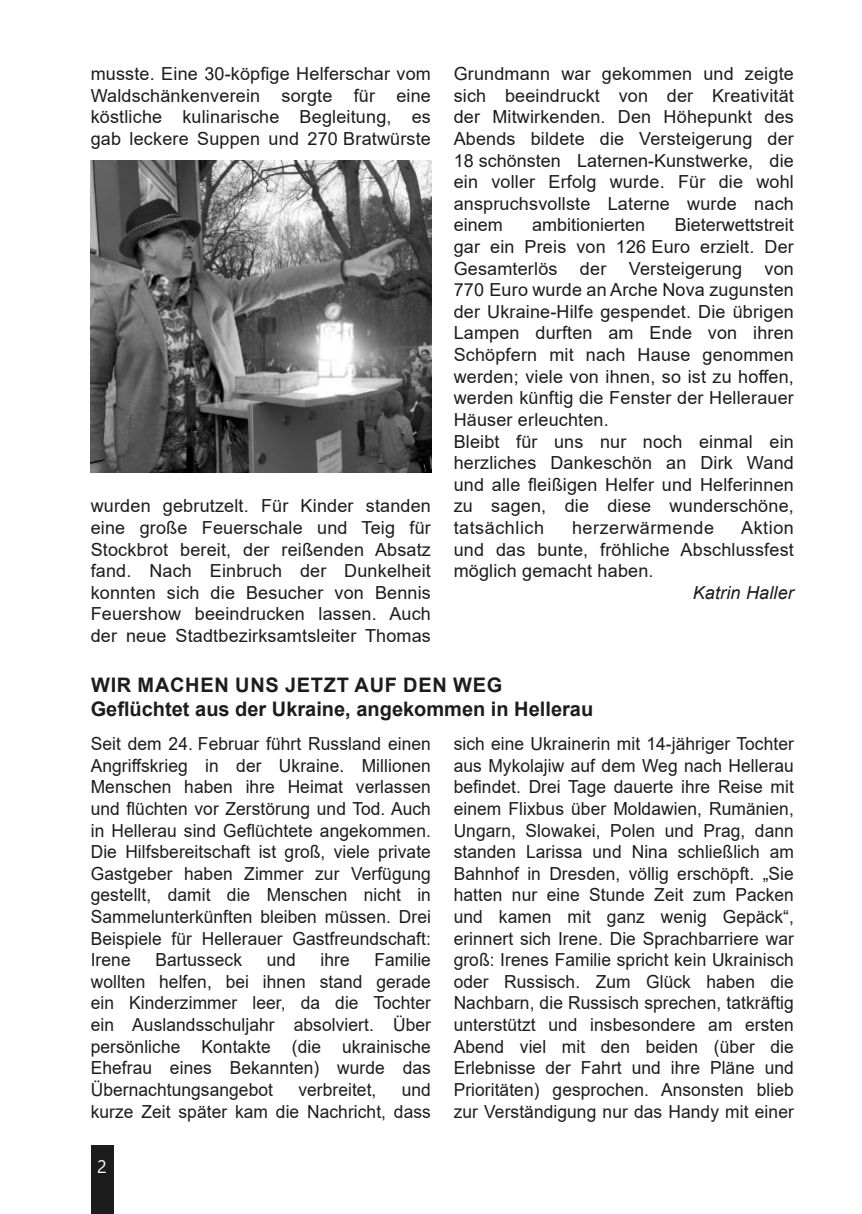
<style>
.page{position:relative;width:862px;height:1214px;background:#fff}
.page>*{position:absolute;margin:0;border:0;box-sizing:border-box;transform-origin:0 0}
.t1{font:700 20px/24px "Arial";color:#1c1c1c}
.t2{font:18px/21.6px "Arial";letter-spacing:.01em;color:#1c1c1c;text-align:justify}
.t3{font:18px "Arial";letter-spacing:.03em;color:#1c1c1c}
.t4{font:italic 18px "Arial";letter-spacing:.01em;color:#1c1c1c}
.t5{font:18px "Segoe UI";color:#fff}
</style>
<div class="page">
<div style="left:91px;top:1145px;width:22px;height:68px;background:#1c1c1c"></div>
<img style="left:91px;top:161px;width:340px;height:311px">
<p class="t2" style="left:91px;top:63px;width:342px">musste. Eine 30-köpfige Helferschar vom Waldschänkenverein sorgte für eine köstliche kulinarische Begleitung, es gab leckere Suppen und 270 Bratwürste</p>
<p class="t2" style="left:454px;top:65px;width:342px">Grundmann war gekommen und zeigte sich beeindruckt von der Kreativität der Mitwirkenden. Den Höhepunkt des Abends bildete die Versteigerung der 18 schönsten Laternen-Kunstwerke, die ein voller Erfolg wurde. Für die wohl anspruchsvollste Laterne wurde nach einem</p>
<p class="t2" style="left:454px;top:216px;width:342px;text-align:left;text-indent:221px">Bieterwettstreit gar ein Preis von 126 Euro erzielt. Der Gesamterlös der Versteigerung von 770 Euro wurde an Arche Nova zugunsten der Ukraine-Hilfe gespendet. Die übrigen Lampen durften am Ende von ihren Schöpfern mit nach Hause genommen werden; viele von ihnen, so ist zu hoffen, werden künftig die Fenster der Hellerauer Häuser erleuchten.<br>Bleibt für uns nur noch einmal ein herzliches Dankeschön an Dirk Wand und alle fleißigen Helfer und Helferinnen zu sagen, die diese wunderschöne, tatsächlich</p>
<p class="t2" style="left:532px;top:216px;width:115px">ambitionierten</p>
<p class="t2" style="left:91px;top:497px;width:342px">wurden gebrutzelt. Für Kinder standen eine große Feuerschale und Teig für Stockbrot bereit, der reißenden Absatz fand. Nach Einbruch der Dunkelheit konnten sich die Besucher von Bennis Feuershow beeindrucken lassen. Auch der neue Stadtbezirksamtsleiter Thomas</p>
<p class="t1" style="left:91px;top:675px;width:504px">WIR MACHEN UNS JETZT AUF DEN WEG<br>Geflüchtet aus der Ukraine, angekommen in Hellerau</p>
<p class="t2" style="left:91px;top:734px;width:342px">Seit dem 24. Februar führt Russland einen Angriffskrieg in der Ukraine. Millionen Menschen haben ihre Heimat verlassen und flüchten vor Zerstörung und Tod. Auch in Hellerau sind Geflüchtete angekommen.<br>Die Hilfsbereitschaft ist groß, viele private Gastgeber haben Zimmer zur Verfügung gestellt, damit die Menschen nicht in Sammelunterkünften bleiben müssen. Drei Beispiele für Hellerauer Gastfreundschaft:<br>Irene</p>
<p class="t3" style="left:572px;top:521px;width:144px">herzerwärmende</p>
<p class="t2" style="left:454px;top:518px;width:342px;text-indent:287px">Aktion und das bunte, fröhliche Abschlussfest möglich gemacht haben.</p>
<p class="t4" style="left:693px;top:585px;width:103px">Katrin Haller</p>
<p class="t2" style="left:454px;top:732px;width:342px">sich eine Ukrainerin mit 14-jähriger Tochter aus Mykolajiw auf dem Weg nach Hellerau befindet. Drei Tage dauerte ihre Reise mit einem Flixbus über Moldawien, Rumänien, Ungarn, Slowakei, Polen und Prag, dann standen Larissa und Nina schließlich am Bahnhof in Dresden, völlig erschöpft. „Sie hatten nur eine Stunde Zeit zum Packen und kamen mit ganz wenig Gepäck“, erinnert sich Irene. Die Sprachbarriere war groß: Irenes Familie spricht kein Ukrainisch oder Russisch. Zum Glück haben die Nachbarn, die Russisch sprechen, tatkräftig unterstützt und insbesondere am ersten Abend viel mit den beiden (über die Erlebnisse der Fahrt und ihre Pläne und Prioritäten) gesprochen. Ansonsten blieb zur Verständigung nur das Handy mit einer</p>
<p class="t2" style="left:91px;top:950px;width:342px;text-indent:284px">Familie wollten helfen, bei ihnen stand gerade ein Kinderzimmer leer, da die Tochter ein Auslandsschuljahr absolviert. Über persönliche Kontakte (die ukrainische Ehefrau eines Bekannten) wurde das Übernachtungsangebot</p>
<p class="t2" style="left:155px;top:950px;width:88px">Bartusseck</p>
<p class="t2" style="left:267px;top:950px;width:31px">und</p>
<p class="t2" style="left:320px;top:950px;width:31px">ihre</p>
<p class="t2" style="left:91px;top:1078px;width:342px;text-align:right">und<br>kurze Zeit später kam die Nachricht, dass</p>
<p class="t2" style="left:298px;top:1078px;width:80px">verbreitet,</p>
<p class="t5" style="left:97px;top:1155px;width:11px">2</p>
</div>
